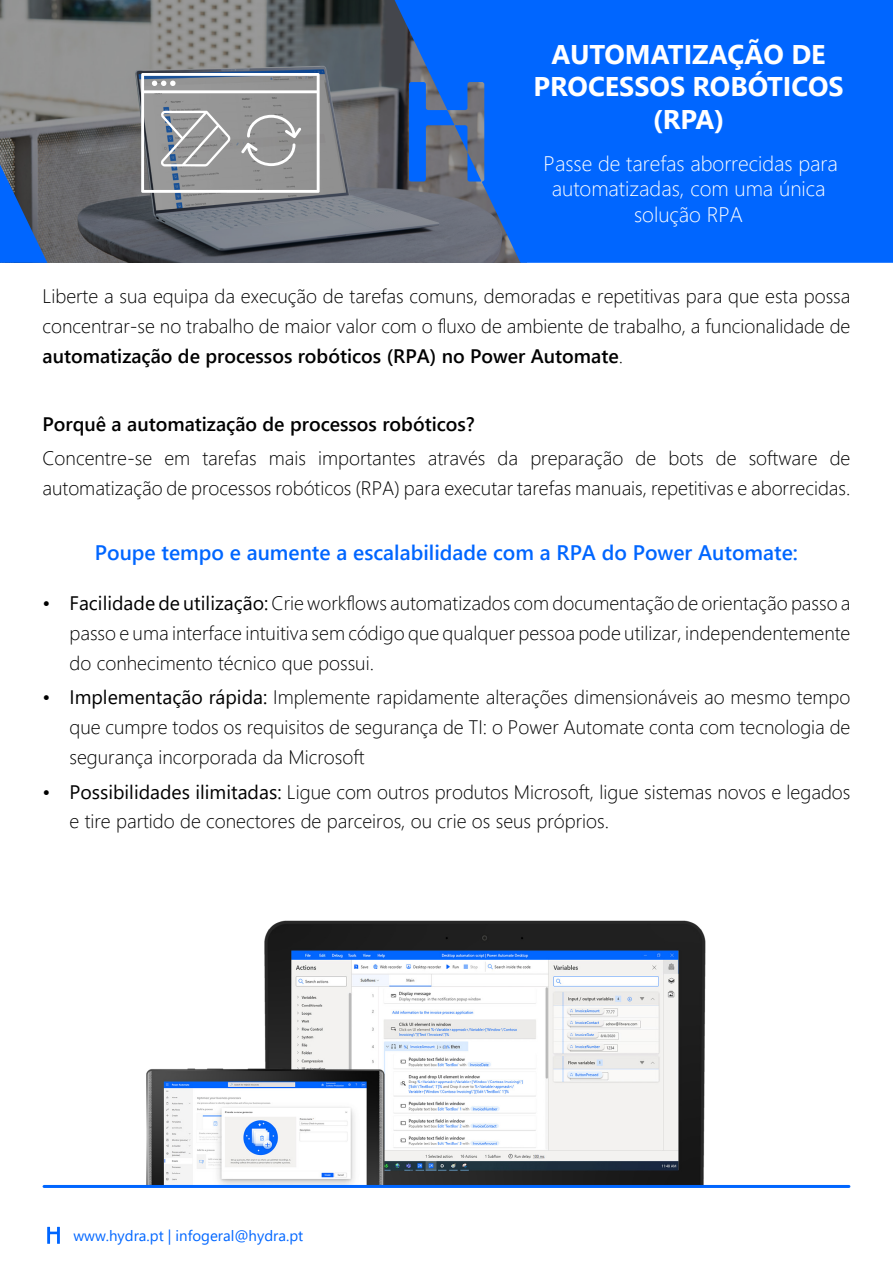
<style>
.page{position:relative;width:893px;height:1263px;background:#fff}
.page>*{position:absolute;margin:0;border:0;box-sizing:border-box;transform-origin:0 0}
.t1{font:700 27px/32.4px "Segoe UI";color:#fff;text-align:center}
.t2{font:300 21px/25.5px "Segoe UI";color:#fff;text-align:center}
.t3{font:600 21px "Segoe UI";color:#06f}
.t4{font:300 19.5px/30px "Segoe UI";color:#000;text-align:justify}
.t5{font:600 19.5px "Segoe UI";color:#000}
.t6{font:15px "Segoe UI";color:#06f}
.s1{font-weight:600}
.s2{font-weight:400}
</style>
<div class="page">
<svg style="left:47px;top:1227px;width:13px;height:17px"></svg>
<svg style="left:0;top:0;width:384px;height:262px;background:#6f7275"></svg>
<svg style="left:0;top:164px;width:47px;height:99px;background:#2c5eab"></svg>
<svg style="left:384px;top:0;width:509px;height:263px;background:#0e66ea"></svg>
<svg style="left:141px;top:73px;width:179px;height:120px;background:#a1a2a4"></svg>
<img style="left:146px;top:920px;width:560px;height:265px">
<hr style="left:44px;top:1185px;width:805px;height:3px;background:#06f">
<h1 class="t1" style="left:534px;top:36px;width:312px">AUTOMATIZAÇÃO DE<br>PROCESSOS ROBÓTICOS (RPA)</h1>
<p class="t2" style="left:544px;top:149px;width:296px">Passe de tarefas aborrecidas para automatizadas, com uma única solução RPA</p>
<p class="t4" style="left:43px;top:279px;width:809px">Liberte a sua equipa da execução de tarefas comuns, demoradas e repetitivas para que esta possa concentrar-se no trabalho de maior valor com o fluxo de ambiente de trabalho, a funcionalidade de <span class="s1">automatização de processos robóticos (RPA) no Power Automate</span>.</p>
<p class="t5" style="left:43px;top:406px;width:434px">Porquê a automatização de processos robóticos?</p>
<p class="t4" style="left:43px;top:441px;width:809px">Concentre-se em tarefas mais importantes através da preparação de bots de software de automatização de processos robóticos (RPA) para executar tarefas manuais, repetitivas e aborrecidas.</p>
<p class="t3" style="left:95px;top:533px;width:705px">Poupe tempo e aumente a escalabilidade com a RPA do Power Automate:</p>
<p class="t4" style="left:70px;top:586px;width:782px;text-indent:-27px"><span class="s2">• Facilidade de utilização:</span> Crie workflows automatizados com documentação de orientação passo a passo e uma interface intuitiva sem código que qualquer pessoa pode utilizar, independentemente do conhecimento técnico que possui.</p>
<p class="t4" style="left:70px;top:680px;width:782px;text-indent:-27px"><span class="s2">• Implementação rápida:</span> Implemente rapidamente alterações dimensionáveis ao mesmo tempo que cumpre todos os requisitos de segurança de TI: o Power Automate conta com tecnologia de segurança incorporada da Microsoft</p>
<p class="t4" style="left:70px;top:775px;width:782px;text-indent:-27px"><span class="s2">• Possibilidades ilimitadas:</span> Ligue com outros produtos Microsoft, ligue sistemas novos e legados e tire partido de conectores de parceiros, ou crie os seus próprios.</p>
<p class="t6" style="left:73px;top:1221px;width:231px">www.hydra.pt | infogeral@hydra.pt</p>
</div>
